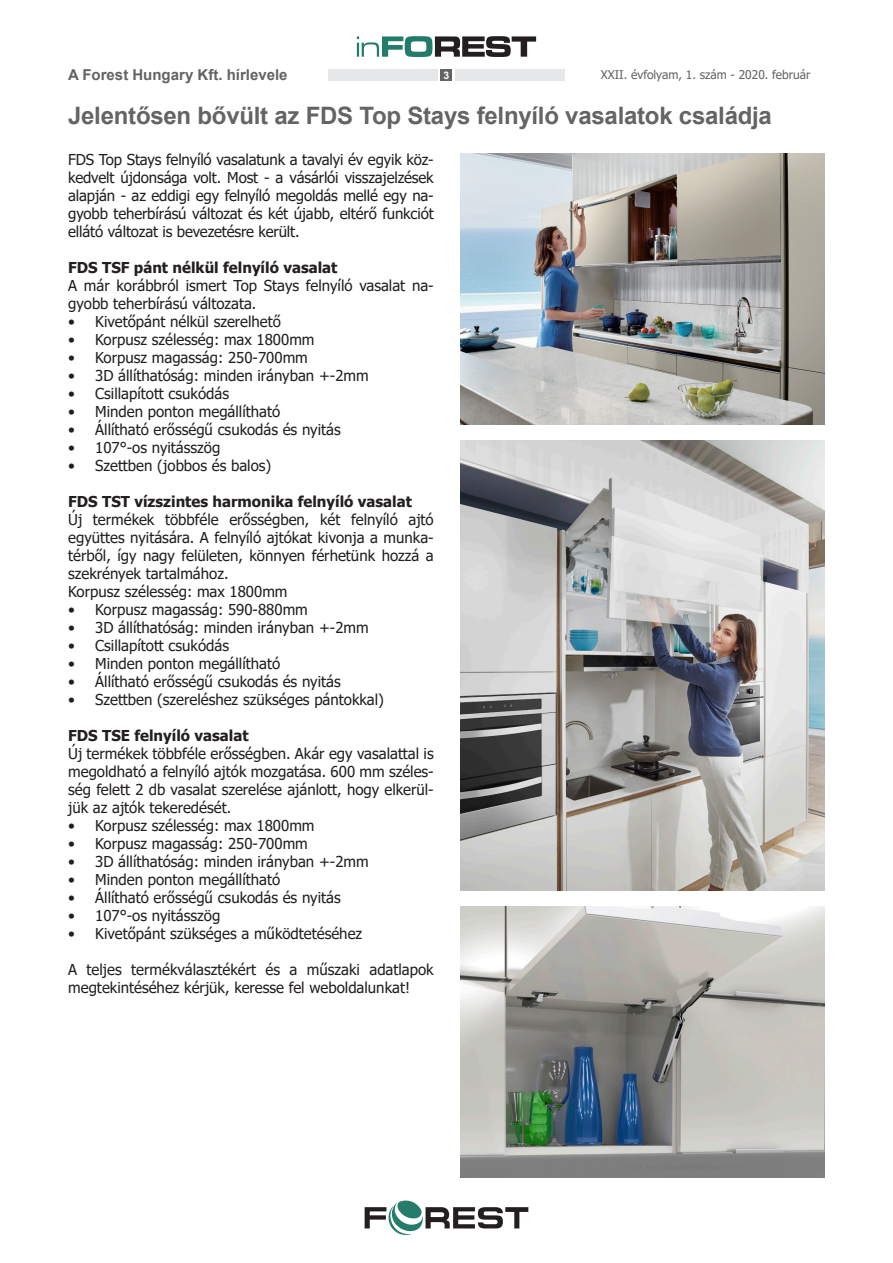
<style>
.page{position:relative;width:893px;height:1263px;background:#fff}
.page>*{position:absolute;margin:0;border:0;box-sizing:border-box;transform-origin:0 0}
.Cikk_cím{font:700 24px "Arial";letter-spacing:-.01em;color:#646464}
.Cikk_szöveg_fekete{font:15px/18px "Tahoma";color:#231f20;text-align:justify}
.Cikk_szöveg_fekete-2{font:700 15px "Tahoma";color:#231f20}
.t1{font:700 15px "Arial";color:#646363}
.t2{font:12px "Tahoma";color:#646464}
.t3{font:700 10.5px "Arial";color:#fff}
</style>
<div class="page">
<svg style="left:357px;top:36px;width:179px;height:21px"></svg>
<svg style="left:365px;top:1200px;width:163px;height:35px"></svg>
<div style="left:441px;top:69px;width:11px;height:12px;background:#646464"></div>
<div style="left:328px;top:69px;width:110px;height:12px;background:#e6e7e9"></div>
<div style="left:455px;top:69px;width:110px;height:12px;background:#e6e7e9"></div>
<img style="left:461px;top:154px;width:364px;height:271px">
<img style="left:461px;top:440px;width:364px;height:451px">
<img style="left:461px;top:906px;width:364px;height:272px">
<p class="t1" style="left:68px;top:65px;width:221px">A Forest Hungary Kft. hírlevele</p>
<p class="t3" style="left:444px;top:68px;width:7px">3</p>
<p class="t2" style="left:601px;top:66px;width:211px">XXII. évfolyam, 1. szám - 2020. február</p>
<p class="Cikk_cím" style="left:68px;top:98px;width:705px">Jelentősen bővült az FDS Top Stays felnyíló vasalatok családja</p>
<p class="Cikk_szöveg_fekete" style="left:68px;top:152px;width:367px">FDS Top Stays felnyíló vasalatunk a tavalyi év egyik köz&shy;kedvelt újdonsága volt. Most - a vásárlói visszajelzések alapján - az eddigi egy felnyíló megoldás mellé egy na&shy;gyobb teherbírású változat és két újabb, eltérő funkciót ellátó változat is bevezetésre került.</p>
<p class="Cikk_szöveg_fekete-2" style="left:68px;top:257px;width:271px">FDS TSF pánt nélkül felnyíló vasalat</p>
<p class="Cikk_szöveg_fekete" style="left:68px;top:278px;width:367px">A már korábbról ismert Top Stays felnyíló vasalat na&shy;gyobb teherbírású változata.</p>
<p class="Cikk_szöveg_fekete" style="left:68px;top:314px;width:214px">• Kivetőpánt nélkül szerelhető</p>
<p class="Cikk_szöveg_fekete" style="left:68px;top:332px;width:248px">• Korpusz szélesség: max 1800mm</p>
<p class="Cikk_szöveg_fekete" style="left:68px;top:350px;width:241px">• Korpusz magasság: 250-700mm</p>
<p class="Cikk_szöveg_fekete" style="left:68px;top:368px;width:302px">• 3D állíthatóság: minden irányban +-2mm</p>
<p class="Cikk_szöveg_fekete" style="left:68px;top:386px;width:162px">• Csillapított csukódás</p>
<p class="Cikk_szöveg_fekete" style="left:68px;top:404px;width:214px">• Minden ponton megállítható</p>
<p class="Cikk_szöveg_fekete" style="left:68px;top:422px;width:274px">• Állítható erősségű csukodás és nyitás</p>
<p class="Cikk_szöveg_fekete" style="left:68px;top:440px;width:154px">• 107°-os nyitásszög</p>
<p class="Cikk_szöveg_fekete" style="left:68px;top:458px;width:205px">• Szettben (jobbos és balos)</p>
<p class="Cikk_szöveg_fekete-2" style="left:68px;top:491px;width:345px">FDS TST vízszintes harmonika felnyíló vasalat</p>
<p class="Cikk_szöveg_fekete" style="left:68px;top:512px;width:367px">Új termékek többféle erősségben, két felnyíló ajtó együttes nyitására. A felnyíló ajtókat kivonja a munka&shy;térből, így nagy felületen, könnyen férhetünk hozzá a szekrények tartalmához.</p>
<p class="Cikk_szöveg_fekete" style="left:68px;top:584px;width:221px">Korpusz szélesség: max 1800mm</p>
<p class="Cikk_szöveg_fekete" style="left:68px;top:602px;width:241px">• Korpusz magasság: 590-880mm</p>
<p class="Cikk_szöveg_fekete" style="left:68px;top:620px;width:302px">• 3D állíthatóság: minden irányban +-2mm</p>
<p class="Cikk_szöveg_fekete" style="left:68px;top:638px;width:162px">• Csillapított csukódás</p>
<p class="Cikk_szöveg_fekete" style="left:68px;top:656px;width:214px">• Minden ponton megállítható</p>
<p class="Cikk_szöveg_fekete" style="left:68px;top:674px;width:274px">• Állítható erősségű csukodás és nyitás</p>
<p class="Cikk_szöveg_fekete" style="left:68px;top:692px;width:317px">• Szettben (szereléshez szükséges pántokkal)</p>
<p class="Cikk_szöveg_fekete-2" style="left:68px;top:725px;width:182px">FDS TSE felnyíló vasalat</p>
<p class="Cikk_szöveg_fekete" style="left:68px;top:746px;width:367px">Új termékek többféle erősségben. Akár egy vasalattal is megoldható a felnyíló ajtók mozgatása. 600 mm széles&shy;ség felett 2 db vasalat szerelése ajánlott, hogy elkerül&shy;jük az ajtók tekeredését.</p>
<p class="Cikk_szöveg_fekete" style="left:68px;top:818px;width:248px">• Korpusz szélesség: max 1800mm</p>
<p class="Cikk_szöveg_fekete" style="left:68px;top:836px;width:241px">• Korpusz magasság: 250-700mm</p>
<p class="Cikk_szöveg_fekete" style="left:68px;top:854px;width:302px">• 3D állíthatóság: minden irányban +-2mm</p>
<p class="Cikk_szöveg_fekete" style="left:68px;top:872px;width:214px">• Minden ponton megállítható</p>
<p class="Cikk_szöveg_fekete" style="left:68px;top:890px;width:274px">• Állítható erősségű csukodás és nyitás</p>
<p class="Cikk_szöveg_fekete" style="left:68px;top:908px;width:154px">• 107°-os nyitásszög</p>
<p class="Cikk_szöveg_fekete" style="left:68px;top:926px;width:295px">• Kivetőpánt szükséges a működtetéséhez</p>
<p class="Cikk_szöveg_fekete" style="left:68px;top:962px;width:367px">A teljes termékválasztékért és a műszaki adatlapok megtekintéséhez kérjük, keresse fel weboldalunkat!</p>
</div>
